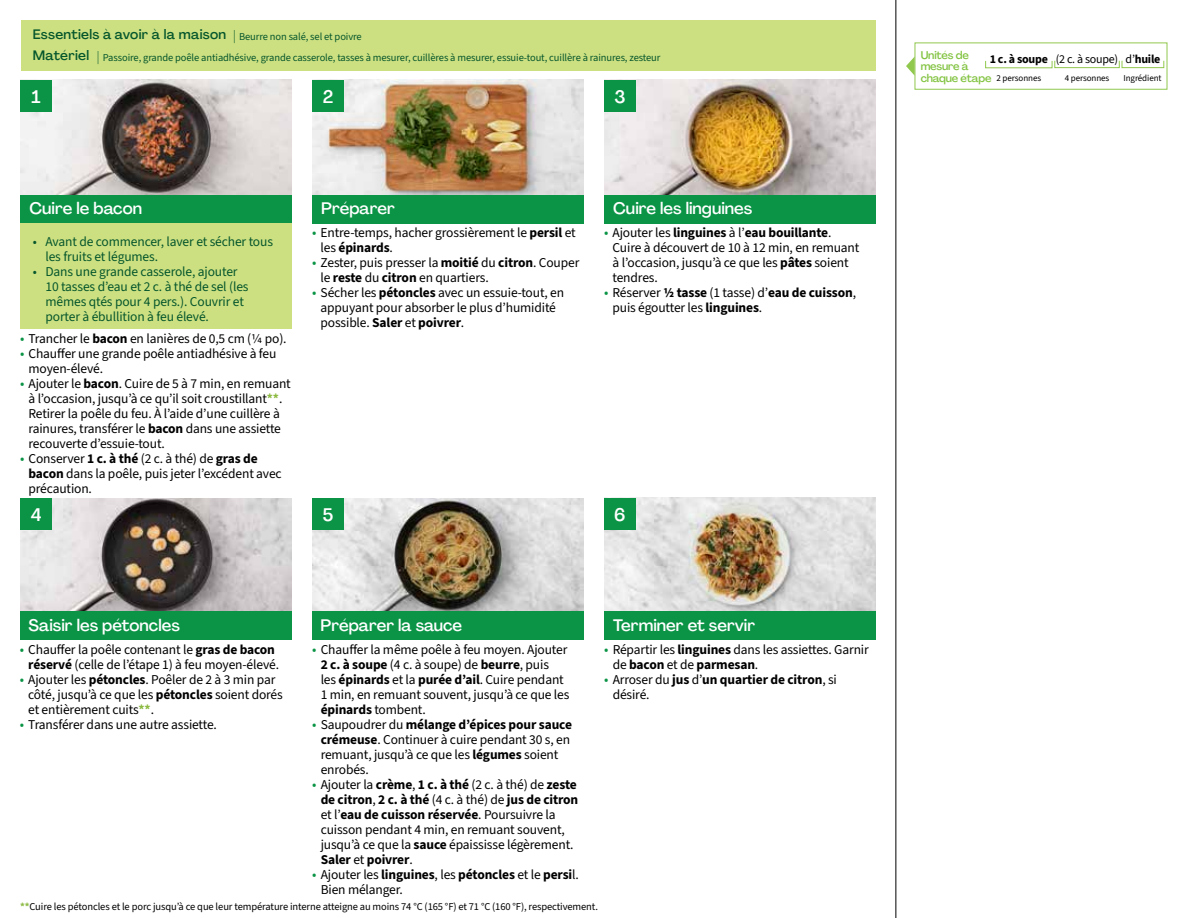
<style>
.page{position:relative;width:1188px;height:918px;background:#fff}
.page>*{position:absolute;margin:0;border:0;box-sizing:border-box;transform-origin:0 0}
.t1{font:500 18px "Agrandir";color:#fff}
.t2{font:500 16.5px "Agrandir";color:#fff}
.t3{font:13.5px/15px "Source Sans 3";letter-spacing:-.01em;color:#000}
.t4{font:13.5px/15px "Source Sans 3";letter-spacing:-.01em;color:#05562c}
.t5{font:500 13.5px "Agrandir";letter-spacing:.02em;color:#05562c}
.t6{font:700 12px "Source Sans 3";letter-spacing:-.02em;color:#000}
.t7{font:500 11.1px/11.7px "Agrandir";letter-spacing:-.015em;color:#82c341}
.t8{font:10.5px "Source Sans 3";letter-spacing:-.01em;color:#05562c}
.t9{font:10.5px "Source Sans 3";letter-spacing:-.01em;color:#000}
.t10{font:9px "Source Sans 3";letter-spacing:-.01em;color:#000}
.s1{font-family:"Agrandir";font-weight:500;font-size:13.5px}
.s2{font-size:14.25px;color:#0b9446}
.s3{font-weight:700}
.s4{font-weight:700;color:#8cba42}
.s5{font-weight:400}
</style>
<div class="page">
<img style="left:20px;top:498px;width:272px;height:114px">
<img style="left:312px;top:498px;width:272px;height:114px">
<img style="left:604px;top:498px;width:272px;height:114px">
<img style="left:20px;top:80px;width:272px;height:115px">
<img style="left:312px;top:80px;width:272px;height:115px">
<img style="left:604px;top:80px;width:272px;height:115px">
<div style="left:312px;top:195px;width:272px;height:29px;background:#0b9446"></div>
<div style="left:20px;top:195px;width:272px;height:29px;background:#0b9446"></div>
<div style="left:20px;top:612px;width:272px;height:28px;background:#0b9446"></div>
<div style="left:312px;top:612px;width:272px;height:28px;background:#0b9446"></div>
<div style="left:604px;top:612px;width:272px;height:28px;background:#0b9446"></div>
<div style="left:604px;top:195px;width:272px;height:29px;background:#0b9446"></div>
<div style="left:21px;top:20px;width:855px;height:51px;background:#cde081"></div>
<div style="left:20px;top:224px;width:272px;height:105px;background:#cde081"></div>
<hr style="left:896px;top:0;width:1px;height:918px;background:#000">
<div style="left:20px;top:498px;width:32px;height:32px;background:#0b9446"></div>
<div style="left:20px;top:80px;width:32px;height:32px;background:#0b9446"></div>
<div style="left:312px;top:498px;width:32px;height:32px;background:#0b9446"></div>
<div style="left:312px;top:80px;width:32px;height:32px;background:#0b9446"></div>
<div style="left:604px;top:498px;width:32px;height:32px;background:#0b9446"></div>
<div style="left:604px;top:80px;width:32px;height:32px;background:#0b9446"></div>
<svg style="left:906px;top:56px;width:9px;height:20px"></svg>
<div style="left:915px;top:43px;width:252px;height:47px;border:1px solid #91c84e"></div>
<div style="left:985px;top:61px;width:67px;height:7px;border:1px solid #91c84e"></div>
<div style="left:1054px;top:60px;width:66px;height:8px;border:1px solid #91c84e"></div>
<div style="left:1122px;top:60px;width:42px;height:8px;border:1px solid #91c84e"></div>
<p class="t5" style="left:33px;top:26px;width:195px">Essentiels à avoir à la maison</p>
<p class="t8" style="left:233px;top:30px;width:130px"><span class="s1">|</span> Beurre non salé, sel et poivre</p>
<p class="t5" style="left:33px;top:47px;width:58px">Matériel</p>
<p class="t8" style="left:97px;top:51px;width:565px"><span class="s1">|</span> Passoire, grande poêle antiadhésive, grande casserole, tasses à mesurer, cuillères à mesurer, essuie-tout, cuillère à rainures, zesteur</p>
<h1 class="t1" style="left:32px;top:86px;width:11px">1</h1>
<h1 class="t1" style="left:323px;top:86px;width:12px">2</h1>
<h1 class="t1" style="left:614px;top:85px;width:13px">3</h1>
<p class="t2" style="left:29px;top:198px;width:114px">Cuire le bacon</p>
<p class="t4" style="left:45px;top:234px;width:229px;text-indent:-13px">• Avant de commencer, laver et sécher tous les fruits et légumes.</p>
<p class="t4" style="left:45px;top:264px;width:205px;text-indent:-13px">• Dans une grande casserole, ajouter 10 tasses d’eau et 2 c. à thé de sel (les mêmes qtés pour 4 pers.). Couvrir et porter à ébullition à feu élevé.</p>
<p class="t3" style="left:20px;top:331px;width:268px"><span class="s2">•</span> Trancher le <span class="s3">bacon</span> en lanières de 0,5 cm (1/4 po).</p>
<p class="t3" style="left:29px;top:346px;width:250px;text-indent:-9px"><span class="s2">•</span> Chauffer une grande poêle antiadhésive à feu moyen-élevé.</p>
<p class="t3" style="left:29px;top:376px;width:264px;text-indent:-9px"><span class="s2">•</span> Ajouter le <span class="s3">bacon</span>. Cuire de 5 à 7 min, en remuant à l’occasion, jusqu’à ce qu’il soit croustillant<span class="s4">**</span>.<br>Retirer la poêle du feu. À l’aide d’une cuillère à rainures, transférer le <span class="s3">bacon</span> dans une assiette recouverte d’essuie-tout.</p>
<p class="t3" style="left:29px;top:451px;width:255px;text-indent:-9px"><span class="s2">•</span> Conserver <span class="s3">1 c. à thé</span> (2 c. à thé) de <span class="s3">gras de bacon</span> dans la poêle, puis jeter l’excédent avec précaution.</p>
<h1 class="t1" style="left:31px;top:504px;width:12px">4</h1>
<p class="t2" style="left:321px;top:198px;width:75px">Préparer</p>
<p class="t2" style="left:613px;top:198px;width:141px">Cuire les linguines</p>
<p class="t3" style="left:321px;top:225px;width:257px;text-indent:-9px"><span class="s2">•</span> Entre-temps, hacher grossièrement le <span class="s3">persil</span> et les <span class="s3">épinards</span>.</p>
<p class="t3" style="left:321px;top:255px;width:260px;text-indent:-9px"><span class="s2">•</span> Zester, puis presser la <span class="s3">moitié</span> du <span class="s3">citron</span>. Couper le <span class="s3">reste</span> du <span class="s3">citron</span> en quartiers.</p>
<p class="t3" style="left:321px;top:285px;width:245px;text-indent:-9px"><span class="s2">•</span> Sécher les <span class="s3">pétoncles</span> avec un essuie-tout, en appuyant pour absorber le plus d’humidité possible. <span class="s3">Saler</span> et <span class="s3">poivrer</span>.</p>
<p class="t3" style="left:613px;top:225px;width:248px;text-indent:-9px"><span class="s2">•</span> Ajouter les <span class="s3">linguines</span> à l’<span class="s3">eau bouillante</span>.<br>Cuire à découvert de 10 à 12 min, en remuant à l’occasion, jusqu’à ce que les <span class="s3">pâtes</span> soient tendres.</p>
<p class="t3" style="left:613px;top:285px;width:245px;text-indent:-9px"><span class="s2">•</span> Réserver <span class="s3">1/2 tasse</span> (1 tasse) d’<span class="s3">eau de cuisson</span>, puis égoutter les <span class="s3">linguines</span>.</p>
<h1 class="t1" style="left:323px;top:504px;width:12px">5</h1>
<h1 class="t1" style="left:614px;top:504px;width:13px">6</h1>
<p class="t2" style="left:29px;top:615px;width:153px">Saisir les pétoncles</p>
<p class="t2" style="left:321px;top:615px;width:143px">Préparer la sauce</p>
<p class="t2" style="left:613px;top:615px;width:144px">Terminer et servir</p>
<p class="t3" style="left:28px;top:642px;width:252px;text-indent:-9px"><span class="s2">•</span> Chauffer la poêle contenant le <span class="s3">gras de bacon réservé</span> (celle de l’étape 1) à feu moyen-élevé.</p>
<p class="t3" style="left:28px;top:672px;width:256px;text-indent:-9px"><span class="s2">•</span> Ajouter les <span class="s3">pétoncles</span>. Poêler de 2 à 3 min par côté, jusqu’à ce que les <span class="s3">pétoncles</span> soient dorés et entièrement cuits<span class="s4">**</span>.</p>
<p class="t3" style="left:20px;top:717px;width:199px"><span class="s2">•</span> Transférer dans une autre assiette.</p>
<p class="t3" style="left:321px;top:642px;width:250px;text-indent:-9px"><span class="s2">•</span> Chauffer la même poêle à feu moyen. Ajouter <span class="s3">2 c. à soupe</span> (4 c. à soupe) de <span class="s3">beurre</span>, puis<br>les <span class="s3">épinards</span> et la <span class="s3">purée d’ail</span>. Cuire pendant 1 min, en remuant souvent, jusqu’à ce que les <span class="s3">épinards</span> tombent.</p>
<p class="t3" style="left:321px;top:717px;width:253px;text-indent:-9px"><span class="s2">•</span> Saupoudrer du <span class="s3">mélange d’épices pour sauce crémeuse</span>. Continuer à cuire pendant 30 s, en remuant, jusqu’à ce que les <span class="s3">légumes</span> soient enrobés.</p>
<p class="t3" style="left:321px;top:777px;width:259px;text-indent:-9px"><span class="s2">•</span> Ajouter la <span class="s3">crème</span>, <span class="s3">1 c. à thé</span> (2 c. à thé) de <span class="s3">zeste de citron</span>, <span class="s3">2 c. à thé</span> (4 c. à thé) de <span class="s3">jus de citron </span>et l’<span class="s3">eau de cuisson réservée</span>. Poursuivre la cuisson pendant 4 min, en remuant souvent, jusqu’à ce que la <span class="s3">sauce</span> épaississe légèrement.<br><span class="s3">Saler</span> et <span class="s3">poivrer</span>.</p>
<p class="t3" style="left:321px;top:867px;width:260px;text-indent:-9px"><span class="s2">•</span> Ajouter les <span class="s3">linguines</span>, les <span class="s3">pétoncles</span> et le <span class="s3">persi</span>l.<br>Bien mélanger.</p>
<p class="t3" style="left:613px;top:642px;width:258px;text-indent:-9px"><span class="s2">•</span> Répartir les <span class="s3">linguines</span> dans les assiettes. Garnir de <span class="s3">bacon</span> et de <span class="s3">parmesan</span>.</p>
<p class="t3" style="left:613px;top:672px;width:226px;text-indent:-9px"><span class="s2">•</span> Arroser du <span class="s3">jus</span> d’<span class="s3">un quartier de citron</span>, si désiré.</p>
<p class="t9" style="left:20px;top:900px;width:579px"><span class="s4">**</span>Cuire les pétoncles et le porc jusqu’à ce que leur température interne atteigne au moins 74 °C (165 °F) et 71 °C (160 °F), respectivement.</p>
<p class="t7" style="left:921px;top:49px;width:72px">Unités de mesure à chaque étape</p>
<p class="t6" style="left:990px;top:51px;width:172px">1 c. à soupe <span class="s5">(2 c. à soupe) d’</span>huile</p>
<p class="t10" style="left:997px;top:72px;width:46px">2 personnes</p>
<p class="t10" style="left:1065px;top:72px;width:46px">4 personnes</p>
<p class="t10" style="left:1123px;top:72px;width:40px">Ingrédient</p>
</div>
